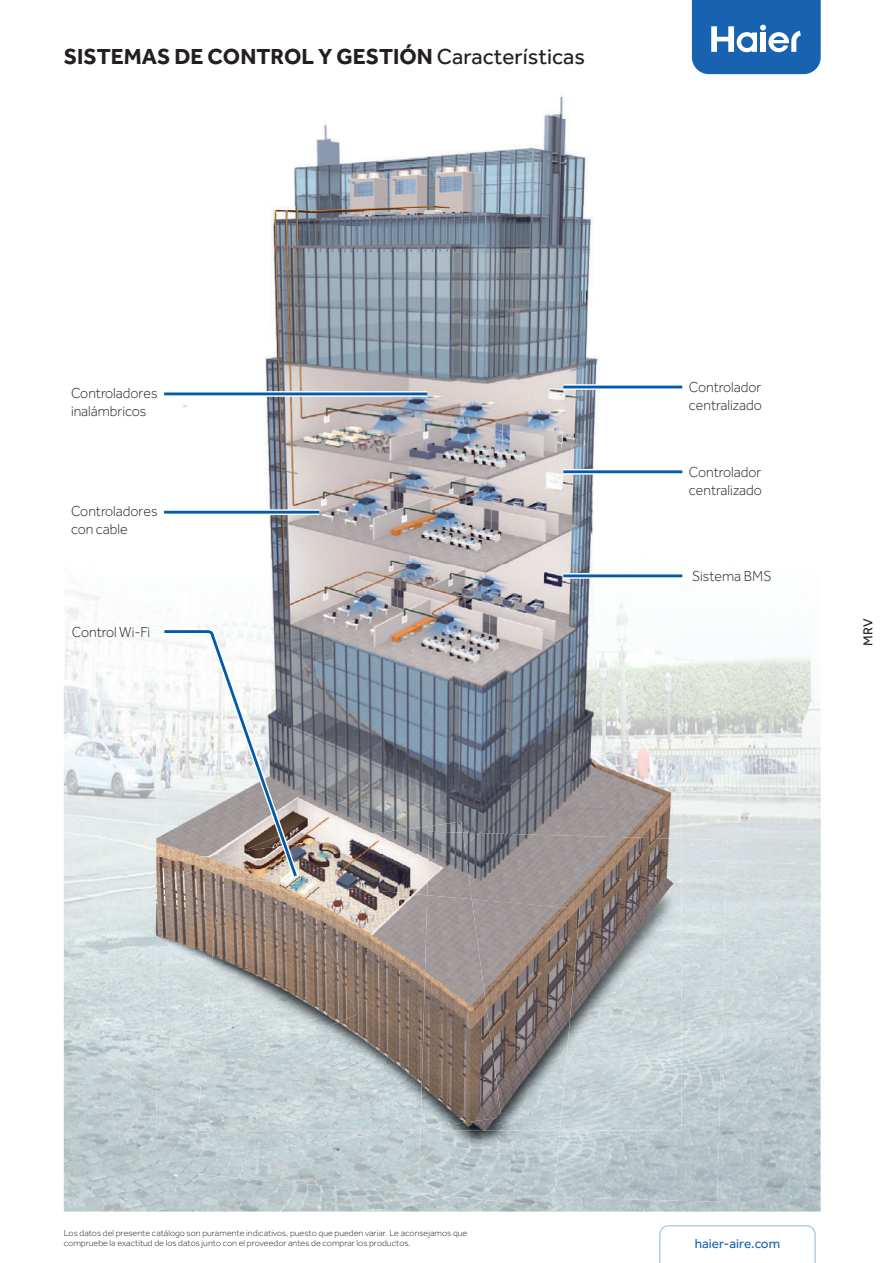
<style>
.page{position:relative;width:893px;height:1263px;background:#fff}
.page>*{position:absolute;margin:0;border:0;box-sizing:border-box;transform-origin:0 0}
.t1{font:700 22.5px "Effra";color:#231f20}
.t2{font:300 15px/18px "Effra";color:#231f20;scale:.95 1}
.t3{font:13.5px "Effra";color:#1863b0}
.t4{font:13.5px "Effra";color:#231f20}
.t5{font:300 9px/10.8px "Effra";color:#231f20}
.s1{font-weight:400}
</style>
<div class="page">
<svg style="left:659px;top:1225px;width:157px;height:38px"></svg>
<svg style="left:692px;top:0;width:129px;height:74px;background:#3577ba"></svg>
<img style="left:64px;top:591px;width:92px;height:620px">
<img style="left:681px;top:385px;width:140px;height:625px">
<img style="left:665px;top:1010px;width:156px;height:201px">
<img style="left:156px;top:1166px;width:509px;height:45px">
<img style="left:554px;top:839px;width:173px;height:363px">
<img style="left:193px;top:1131px;width:361px;height:75px">
<img style="left:419px;top:1131px;width:141px;height:66px">
<img style="left:103px;top:863px;width:94px;height:303px">
<img style="left:194px;top:1131px;width:209px;height:28px">
<img style="left:112px;top:886px;width:44px;height:127px">
<img style="left:278px;top:95px;width:310px;height:112px">
<img style="left:156px;top:207px;width:459px;height:626px">
<img style="left:615px;top:604px;width:66px;height:229px">
<img style="left:472px;top:833px;width:209px;height:297px">
<img style="left:463px;top:899px;width:117px;height:232px">
<img style="left:156px;top:822px;width:307px;height:309px">
<img style="left:427px;top:832px;width:45px;height:63px">
<img style="left:197px;top:884px;width:230px;height:247px">
<img style="left:421px;top:895px;width:80px;height:233px">
<img style="left:156px;top:845px;width:148px;height:239px">
<img style="left:202px;top:877px;width:155px;height:200px">
<div style="left:563px;top:384px;width:119px;height:6px;background:#94b9db"></div>
<div style="left:563px;top:469px;width:119px;height:6px;background:#c9dced"></div>
<div style="left:563px;top:573px;width:119px;height:6px;background:#afcbe4"></div>
<div style="left:164px;top:509px;width:155px;height:6px;background:#c5d9eb"></div>
<div style="left:164px;top:391px;width:263px;height:6px;background:#a6c5e1"></div>
<hr style="left:563px;top:386px;width:119px;height:2px;background:#015aaa">
<hr style="left:563px;top:470px;width:119px;height:3px;background:#015aaa">
<hr style="left:563px;top:574px;width:119px;height:3px;background:#015aaa">
<hr style="left:164px;top:511px;width:155px;height:3px;background:#015aaa">
<hr style="left:164px;top:392px;width:263px;height:3px;background:#015aaa">
<svg style="left:159px;top:601px;width:144px;height:282px"></svg>
<h1 class="t1" style="left:64px;top:44px;width:523px">SISTEMAS DE CONTROL Y GESTIÓN <span class="s1">Características</span></h1>
<h2 class="t2" style="left:71px;top:385px;width:93px">Controladores inalámbricos</h2>
<h2 class="t2" style="left:689px;top:378px;width:78px">Controlador centralizado</h2>
<h2 class="t2" style="left:71px;top:502px;width:93px">Controladores con cable</h2>
<h2 class="t2" style="left:72px;top:623px;width:84px">Control Wi-Fi</h2>
<h2 class="t2" style="left:689px;top:463px;width:78px">Controlador centralizado</h2>
<h2 class="t2" style="left:692px;top:567px;width:85px">Sistema BMS</h2>
<h3 class="t4" style="left:861px;top:646px;width:29px;rotate:-90deg">MRV</h3>
<p class="t5" style="left:64px;top:1227px;width:405px">Los datos del presente catálogo son puramente indicativos, puesto que pueden variar. Le aconsejamos que compruebe la exactitud de los datos junto con el proveedor antes de comprar los productos.</p>
<h3 class="t3" style="left:695px;top:1236px;width:87px">haier-aire.com</h3>
</div>
